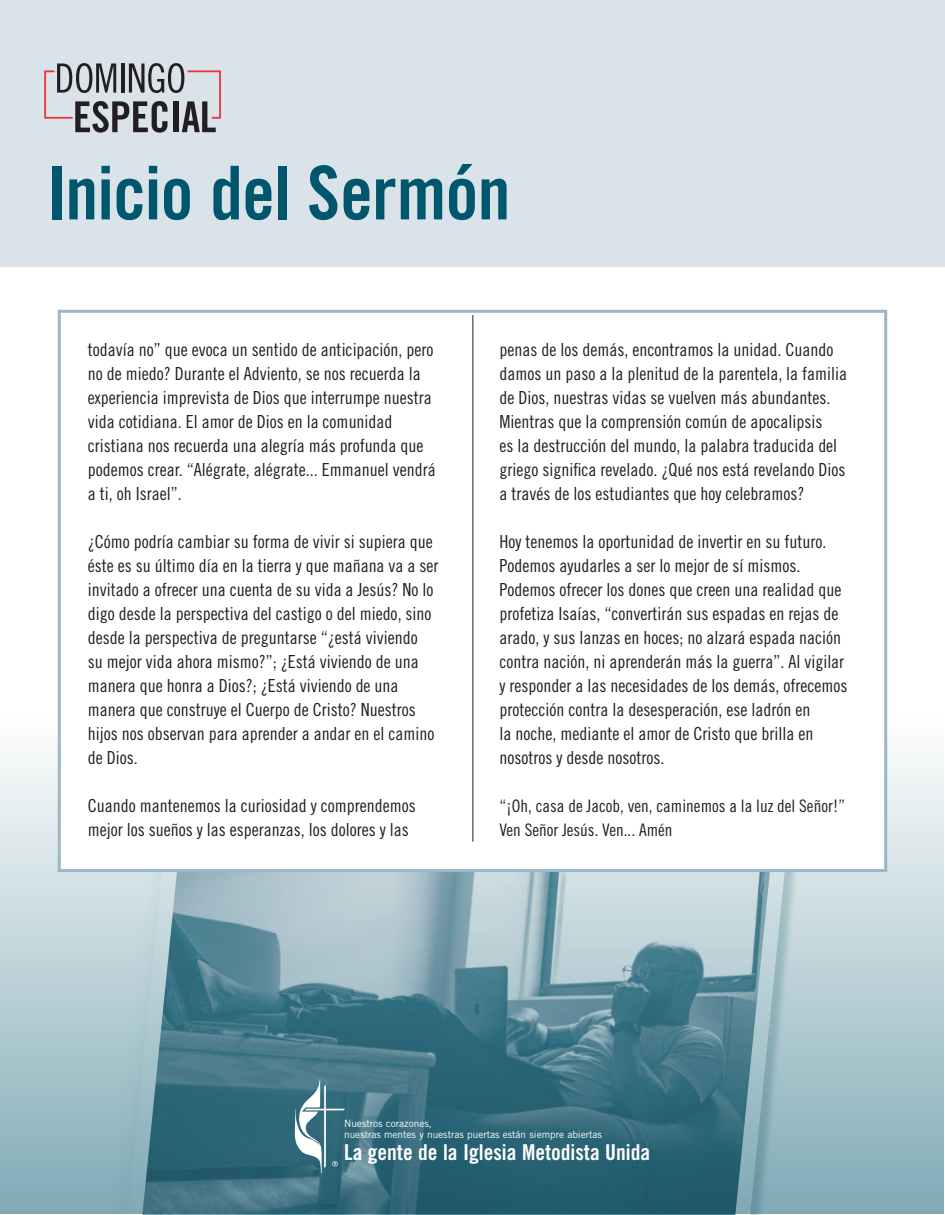
<style>
.page{position:relative;width:945px;height:1215px;background:#fff}
.page>*{position:absolute;margin:0;border:0;box-sizing:border-box;transform-origin:0 0}
.t1{font:74.25px "Trade Gothic LT Std Bd Cn 20";letter-spacing:-.01em;color:#00566c}
.t2{font:21.9px "Trade Gothic Bold Cond Twenty";color:#fff}
._2020_KIT_Body_Text{font:18px/24px "Trade Gothic LT Std Cn 18";color:#231f20}
._2020_KIT_Body_Text-2{font:17.25px "Trade Gothic LT Std Cn 18";color:#231f20}
.t3{font:10.05px/10.8px "Trade Gothic LT Std";color:#fff}
</style>
<div class="page">
<div style="left:0;top:0;width:945px;height:266px;background:#d9e3e9"></div>
<div style="left:1px;top:716px;width:943px;height:498px;background:linear-gradient(to bottom,#fefefe,#80aab5)"></div>
<svg style="left:99px;top:872px;width:714px;height:342px;background:#abc6ce"></svg>
<svg style="left:117px;top:872px;width:678px;height:343px;background:#65909d"></svg>
<div style="left:59px;top:311px;width:827px;height:560px;background:#fff"></div>
<div style="left:58px;top:310px;width:829px;height:562px;border:3px solid #9ab7c5"></div>
<hr style="left:472px;top:315px;width:1px;height:527px;background:#231f20">
<svg style="left:295px;top:1078px;width:50px;height:95px"></svg>
<svg style="left:44px;top:63px;width:177px;height:70px"></svg>
<p class="t1" style="left:46px;top:148px;width:466px">Inicio del Sermón</p>
<p class="_2020_KIT_Body_Text" style="left:88px;top:337px;width:349px">todavía no” que evoca un sentido de anticipación, pero no de miedo? Durante el Adviento, se nos recuerda la experiencia imprevista de Dios que interrumpe nuestra vida cotidiana. El amor de Dios en la comunidad cristiana nos recuerda una alegría más profunda que podemos crear. “Alégrate, alégrate... Emmanuel vendrá a ti, oh Israel”.</p>
<p class="_2020_KIT_Body_Text" style="left:88px;top:529px;width:352px">¿Cómo podría cambiar su forma de vivir si supiera que éste es su último día en la tierra y que mañana va a ser invitado a ofrecer una cuenta de su vida a Jesús? No lo digo desde la perspectiva del castigo o del miedo, sino desde la perspectiva de preguntarse “¿está viviendo<br>su mejor vida ahora mismo?”; ¿Está viviendo de una manera que honra a Dios?; ¿Está viviendo de una manera que construye el Cuerpo de Cristo? Nuestros hijos nos observan para aprender a andar en el camino de Dios.</p>
<p class="_2020_KIT_Body_Text" style="left:88px;top:793px;width:329px">Cuando mantenemos la curiosidad y comprendemos mejor los sueños y las esperanzas, los dolores y las</p>
<p class="_2020_KIT_Body_Text" style="left:500px;top:337px;width:349px">penas de los demás, encontramos la unidad. Cuando damos un paso a la plenitud de la parentela, la familia de Dios, nuestras vidas se vuelven más abundantes.<br>Mientras que la comprensión común de apocalipsis<br>es la destrucción del mundo, la palabra traducida del griego significa revelado. ¿Qué nos está revelando Dios a través de los estudiantes que hoy celebramos?</p>
<p class="_2020_KIT_Body_Text" style="left:500px;top:529px;width:349px">Hoy tenemos la oportunidad de invertir en su futuro.<br>Podemos ayudarles a ser lo mejor de sí mismos.<br>Podemos ofrecer los dones que creen una realidad que profetiza Isaías, “convertirán sus espadas en rejas de arado, y sus lanzas en hoces; no alzará espada nación contra nación, ni aprenderán más la guerra”. Al vigilar y responder a las necesidades de los demás, ofrecemos protección contra la desesperación, ese ladrón en<br>la noche, mediante el amor de Cristo que brilla en nosotros y desde nosotros.</p>
<p class="_2020_KIT_Body_Text-2" style="left:500px;top:795px;width:347px">“¡Oh, casa de Jacob, ven, caminemos a la luz del Señor!”</p>
<p class="_2020_KIT_Body_Text-2" style="left:500px;top:819px;width:175px">Ven Señor Jesús. Ven... Amén</p>
<p class="t3" style="left:344px;top:1118px;width:259px">Nuestros corazones,<br>nuestras mentes y nuestras puertas están siempre abiertas</p>
<p class="t2" style="left:344px;top:1139px;width:307px">La gente de la Iglesia Metodista Unida</p>
</div>
